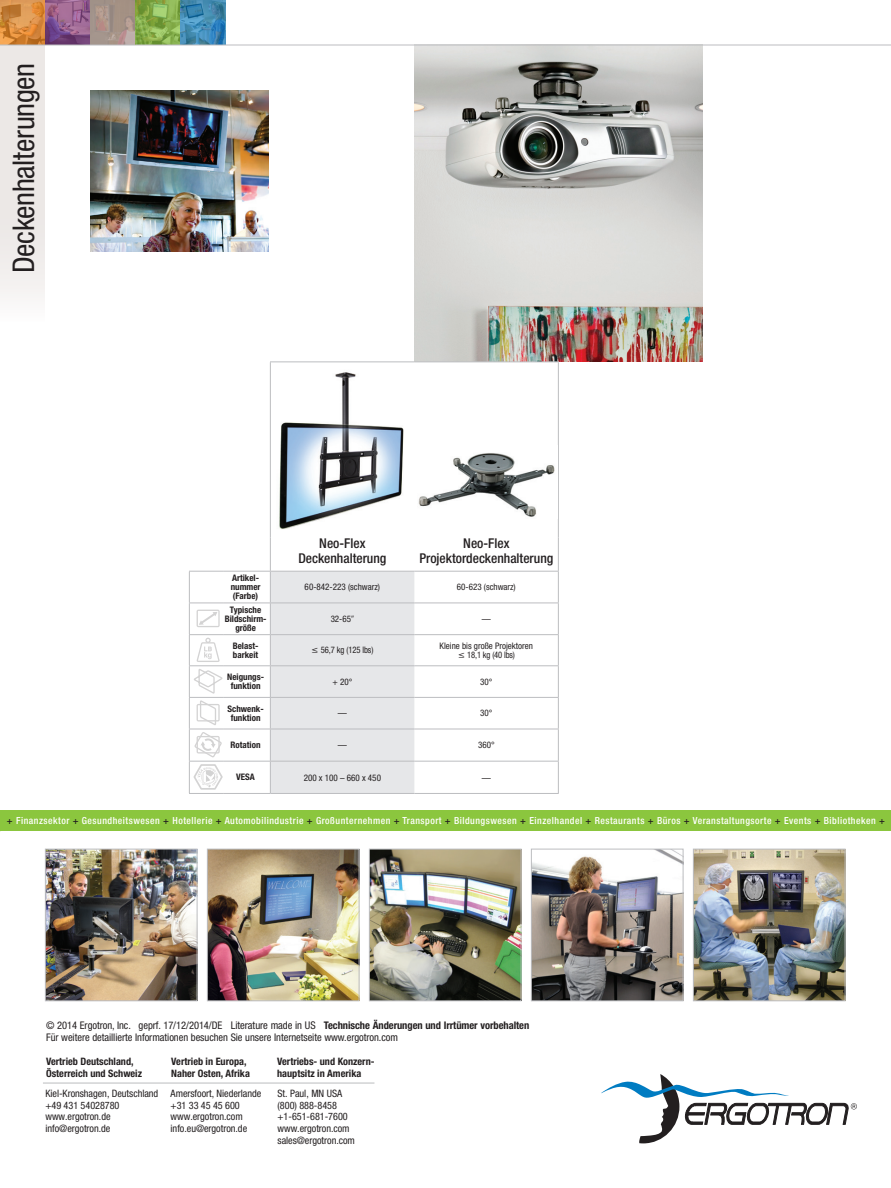
<style>
.page{position:relative;width:891px;height:1188px;background:#fff}
.page>*{position:absolute;margin:0;border:0;box-sizing:border-box;transform-origin:0 0}
.t1{font:condensed 30px "Helvetica Neue";letter-spacing:-.01em;color:#231f20}
.t2{font:500 condensed 13.5px/15px "Helvetica Neue";color:#231f20;text-align:center}
.t3{font:condensed 10.5px/12px "Helvetica Neue";letter-spacing:-.005em;color:#231f20}
.t4{font:condensed 10.2px/11.7px "Helvetica Neue";letter-spacing:-.005em;color:#231f20}
.t5{font:700 condensed 10.2px/12.3px "Helvetica Neue";color:#231f20}
.t6{font:500 condensed 9.75px "Helvetica Neue";letter-spacing:.05em;color:#fff}
.t7{font:condensed 9.15px "Helvetica Neue";color:#231f20}
.t8{font:700 condensed 9px/9px "Helvetica Neue";color:#231f20;text-align:center}
.t9{font:condensed 9px/9px "Helvetica Neue";color:#231f20}
.t10{font:condensed 9px "Helvetica Neue";color:#231f20;scale:.95 1}
.s1{font-size:9px}
.s2{color:#231f20}
.s3{font-size:10.65px}
.s4{font-weight:700}
</style>
<div class="page">
<svg style="left:0;top:46px;width:45px;height:251px;background:#ede9e7"></svg>
<img style="left:45px;top:0;width:45px;height:45px">
<svg style="left:180px;top:0;width:45px;height:45px;background:#3f87b1"></svg>
<svg style="left:0;top:0;width:45px;height:45px;background:#d58b40"></svg>
<svg style="left:90px;top:0;width:45px;height:45px;background:#a8948b"></svg>
<svg style="left:135px;top:0;width:45px;height:45px;background:#87ae4e"></svg>
<img style="left:415px;top:46px;width:288px;height:316px">
<svg style="left:601px;top:1074px;width:256px;height:69px"></svg>
<hr style="left:0;top:45px;width:891px;height:1px;background:#bcbdc0">
<svg style="left:414px;top:570px;width:144px;height:223px"></svg>
<hr style="left:189px;top:793px;width:35px;height:1px;background:#bcbdc0">
<hr style="left:224px;top:793px;width:46px;height:1px;background:#bcbdc0">
<hr style="left:414px;top:665px;width:145px;height:1px;background:#bcbdc0">
<hr style="left:414px;top:697px;width:145px;height:1px;background:#bcbdc0">
<hr style="left:414px;top:729px;width:145px;height:1px;background:#bcbdc0">
<hr style="left:414px;top:761px;width:145px;height:1px;background:#bcbdc0">
<hr style="left:414px;top:362px;width:145px;height:1px;background:#bcbdc0">
<hr style="left:414px;top:571px;width:145px;height:1px;background:#bcbdc0">
<hr style="left:414px;top:603px;width:145px;height:1px;background:#bcbdc0">
<hr style="left:414px;top:634px;width:145px;height:1px;background:#bcbdc0">
<hr style="left:414px;top:793px;width:145px;height:1px;background:#bcbdc0">
<hr style="left:558px;top:362px;width:1px;height:175px;background:#bcbdc0">
<hr style="left:558px;top:537px;width:1px;height:34px;background:#bcbdc0">
<hr style="left:558px;top:572px;width:1px;height:31px;background:#bcbdc0">
<hr style="left:558px;top:603px;width:1px;height:31px;background:#bcbdc0">
<hr style="left:558px;top:635px;width:1px;height:30px;background:#bcbdc0">
<hr style="left:558px;top:666px;width:1px;height:31px;background:#bcbdc0">
<hr style="left:558px;top:698px;width:1px;height:31px;background:#bcbdc0">
<hr style="left:558px;top:729px;width:1px;height:32px;background:#bcbdc0">
<hr style="left:558px;top:762px;width:1px;height:31px;background:#bcbdc0">
<hr style="left:270px;top:793px;width:144px;height:1px;background:#bcbdc0">
<hr style="left:270px;top:362px;width:144px;height:1px;background:#bcbdc0">
<hr style="left:270px;top:362px;width:1px;height:175px;background:#bcbdc0">
<hr style="left:270px;top:537px;width:1px;height:34px;background:#bcbdc0">
<img style="left:279px;top:372px;width:125px;height:157px">
<img style="left:418px;top:453px;width:137px;height:64px">
<div style="left:0;top:810px;width:891px;height:21px;background:#8bc63e"></div>
<img style="left:47px;top:851px;width:148px;height:148px">
<div style="left:45px;top:849px;width:152px;height:152px;border:1px solid #bcbdc0"></div>
<img style="left:209px;top:851px;width:148px;height:148px">
<div style="left:207px;top:849px;width:152px;height:152px;border:1px solid #bcbdc0"></div>
<img style="left:371px;top:851px;width:148px;height:148px">
<div style="left:369px;top:849px;width:152px;height:152px;border:1px solid #bcbdc0"></div>
<img style="left:533px;top:851px;width:148px;height:148px">
<div style="left:531px;top:849px;width:152px;height:152px;border:1px solid #bcbdc0"></div>
<img style="left:695px;top:851px;width:148px;height:148px">
<div style="left:693px;top:849px;width:152px;height:152px;border:1px solid #bcbdc0"></div>
<hr style="left:43px;top:1083px;width:253px;height:1px;background:#bbbcbe">
<hr style="left:296px;top:1083px;width:78px;height:1px;background:#bbbcbe">
<img style="left:90px;top:90px;width:178px;height:162px">
<svg style="left:189px;top:571px;width:225px;height:222px"></svg>
<svg style="left:459px;top:653px;width:5px;height:5px"></svg>
<h1 class="t1" style="left:6px;top:273px;width:212px;rotate:-90deg">Deckenhalterungen</h1>
<h2 class="t2" style="left:298px;top:535px;width:90px">Neo-Flex<br>Deckenhalterung</h2>
<h2 class="t2" style="left:419px;top:535px;width:135px">Neo-Flex<br>Projektordeckenhalterung</h2>
<p class="t8" style="left:231px;top:573px;width:31px;text-align:left">Artikel&shy;nummer (Farbe)</p>
<p class="t7" style="left:305px;top:582px;width:77px">60-842-223 <span class="s1">(schwarz)</span></p>
<p class="t9" style="left:457px;top:582px;width:60px">60-623 (schwarz)</p>
<p class="t8" style="left:225px;top:605px;width:43px">Typische<br>Bildschirm&shy;größe</p>
<p class="t9" style="left:331px;top:614px;width:22px">32-65</p>
<p class="t9" style="left:482px;top:614px;width:10px">—</p>
<p class="t8" style="left:233px;top:641px;width:27px;text-align:left">Belast&shy;barkeit</p>
<p class="t10" style="left:321px;top:645px;width:57px">56,7 kg (125 lbs)</p>
<p class="t9" style="left:467px;top:641px;width:67px;text-indent:-27px">Kleine bis große Projektoren<br>18,1 kg (40 lbs)</p>
<p class="t8" style="left:227px;top:672px;width:38px">Neigungs&shy;funktion</p>
<p class="t9" style="left:332px;top:677px;width:21px">+ 20°</p>
<p class="t9" style="left:480px;top:677px;width:14px">30°</p>
<p class="t8" style="left:228px;top:704px;width:38px">Schwenk&shy;funktion</p>
<p class="t7" style="left:338px;top:708px;width:11px">—</p>
<p class="t9" style="left:480px;top:709px;width:14px">30°</p>
<p class="t8" style="left:231px;top:740px;width:31px">Rotation</p>
<p class="t7" style="left:338px;top:740px;width:11px">—</p>
<p class="t9" style="left:478px;top:741px;width:18px">360°</p>
<p class="t8" style="left:236px;top:773px;width:20px">VESA</p>
<p class="t7" style="left:304px;top:772px;width:79px">200 x 100 – 660 x 450</p>
<p class="t7" style="left:482px;top:772px;width:11px">—</p>
<p class="t6" style="left:7px;top:814px;width:880px"><span class="s2">+</span> Finanzsektor <span class="s2">+</span> Gesundheitswesen <span class="s2">+</span> Hotellerie <span class="s2">+</span> Automobilindustrie <span class="s2">+</span> Großunternehmen <span class="s2">+</span> Transport <span class="s2">+</span> Bildungswesen <span class="s2">+</span> Einzelhandel <span class="s2">+</span> Restaurants <span class="s2">+</span> Büros <span class="s2">+</span> Veranstaltungsorte <span class="s2">+</span> Events <span class="s2">+</span> Bibliotheken <span class="s2">+</span></p>
<p class="t3" style="left:46px;top:1019px;width:485px">© 2014 Ergotron, Inc. geprf. 17/12/2014/DE <span class="s3">Literature made in US</span> <span class="s4">Technische Änderungen und Irrtümer vorbehalten<br></span>Für weitere detaillierte Informationen besuchen Sie unsere Internetseite www.ergotron.com</p>
<p class="t5" style="left:46px;top:1055px;width:98px">Vertrieb Deutschland,<br>Österreich und Schweiz</p>
<p class="t4" style="left:45px;top:1087px;width:114px">Kiel-Kronshagen, Deutschland +49 431 54028780 www.ergotron.de info@ergotron.de</p>
<p class="t5" style="left:171px;top:1055px;width:80px">Vertrieb in Europa,<br>Naher Osten, Afrika</p>
<p class="t5" style="left:277px;top:1055px;width:99px">Vertriebs- und Konzern&shy;hauptsitz in Amerika</p>
<p class="t4" style="left:171px;top:1087px;width:92px">Amersfoort, Niederlande +31 33 45 45 600 www.ergotron.com info.eu@ergotron.de</p>
<p class="t4" style="left:278px;top:1087px;width:79px">St. Paul, MN USA (800) 888-8458 +1-651-681-7600 www.ergotron.com sales@ergotron.com</p>
</div>
